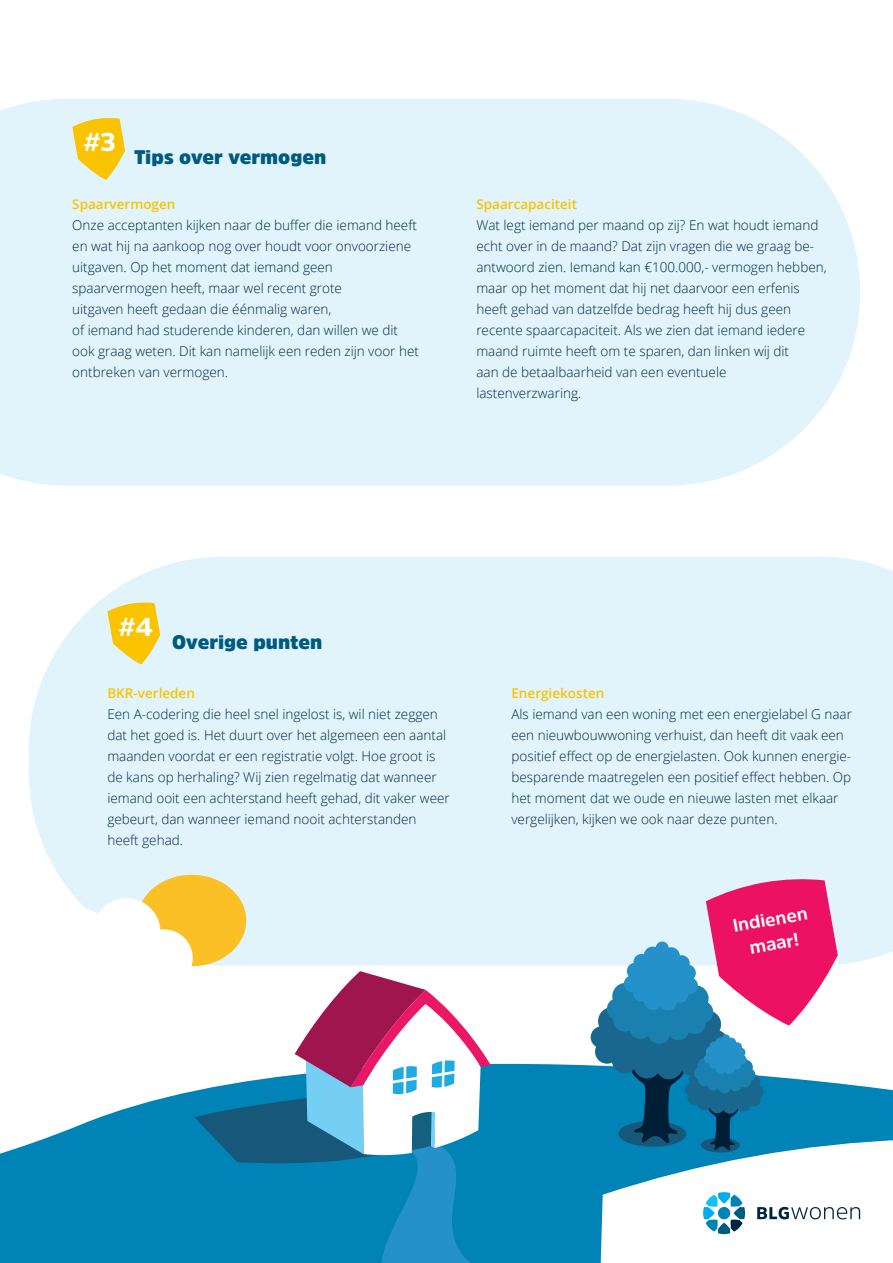
<style>
.page{position:relative;width:893px;height:1263px;background:#fff}
.page>*{position:absolute;margin:0;border:0;box-sizing:border-box;transform-origin:0 0}
.t1{font:900 25.65px "Amsi Pro";color:#fff}
.t2{font:900 19.5px "Amsi Pro";color:#005b7f}
.t3{font:700 18px/24.5px "Amsi Pro";color:#fff;text-align:center}
.t4{font:300 13.5px/21px "Open Sans";color:#00263f}
.t5{font:600 13.5px "Open Sans";color:#fac300}
</style>
<div class="page">
<div style="left:29px;top:557px;width:864px;height:321px;background:#e1f4fc"></div>
<div style="left:0;top:99px;width:860px;height:387px;background:#e1f4fc"></div>
<svg style="left:107px;top:602px;width:53px;height:62px;background:#f2d148"></svg>
<svg style="left:72px;top:118px;width:53px;height:62px;background:#f2d148"></svg>
<svg style="left:0;top:878px;width:893px;height:385px"></svg>
<h1 class="t1" style="left:84px;top:125px;width:33px">#3</h1>
<h2 class="t2" style="left:134px;top:144px;width:194px">Tips over vermogen</h2>
<p class="t5" style="left:72px;top:195px;width:105px">Spaarvermogen</p>
<p class="t4" style="left:72px;top:214px;width:348px">Onze acceptanten kijken naar de buffer die iemand heeft en wat hij na aankoop nog over houdt voor onvoorziene uitgaven. Op het moment dat iemand geen spaarvermogen heeft, maar wel recent grote<br>uitgaven heeft gedaan die éénmalig waren,<br>of iemand had studerende kinderen, dan willen we dit ook graag weten. Dit kan namelijk een reden zijn voor het ontbreken van vermogen.</p>
<p class="t5" style="left:476px;top:195px;width:102px">Spaarcapaciteit</p>
<p class="t4" style="left:476px;top:214px;width:352px">Wat legt iemand per maand op zij? En wat houdt iemand echt over in de maand? Dat zijn vragen die we graag be&shy;antwoord zien. Iemand kan €100.000,- vermogen hebben, maar op het moment dat hij net daarvoor een erfenis heeft gehad van datzelfde bedrag heeft hij dus geen recente spaarcapaciteit. Als we zien dat iemand iedere maand ruimte heeft om te sparen, dan linken wij dit<br>aan de betaalbaarheid van een eventuele lastenverzwaring.</p>
<h1 class="t1" style="left:119px;top:609px;width:35px">#4</h1>
<h2 class="t2" style="left:172px;top:629px;width:152px">Overige punten</h2>
<p class="t5" style="left:107px;top:683px;width:89px">BKR-verleden</p>
<p class="t4" style="left:107px;top:703px;width:344px">Een A-codering die heel snel ingelost is, wil niet zeggen dat het goed is. Het duurt over het algemeen een aantal maanden voordat er een registratie volgt. Hoe groot is de kans op herhaling? Wij zien regelmatig dat wanneer iemand ooit een achterstand heeft gehad, dit vaker weer gebeurt, dan wanneer iemand nooit achterstanden heeft gehad.</p>
<p class="t5" style="left:511px;top:683px;width:94px">Energiekosten</p>
<p class="t4" style="left:511px;top:703px;width:342px">Als iemand van een woning met een energielabel G naar een nieuwbouwwoning verhuist, dan heeft dit vaak een positief effect op de energielasten. Ook kunnen energie&shy;besparende maatregelen een positief effect hebben. Op het moment dat we oude en nieuwe lasten met elkaar vergelijken, kijken we ook naar deze punten.</p>
<h3 class="t3" style="left:731px;top:914px;width:77px;rotate:-10deg">Indienen maar!</h3>
</div>
